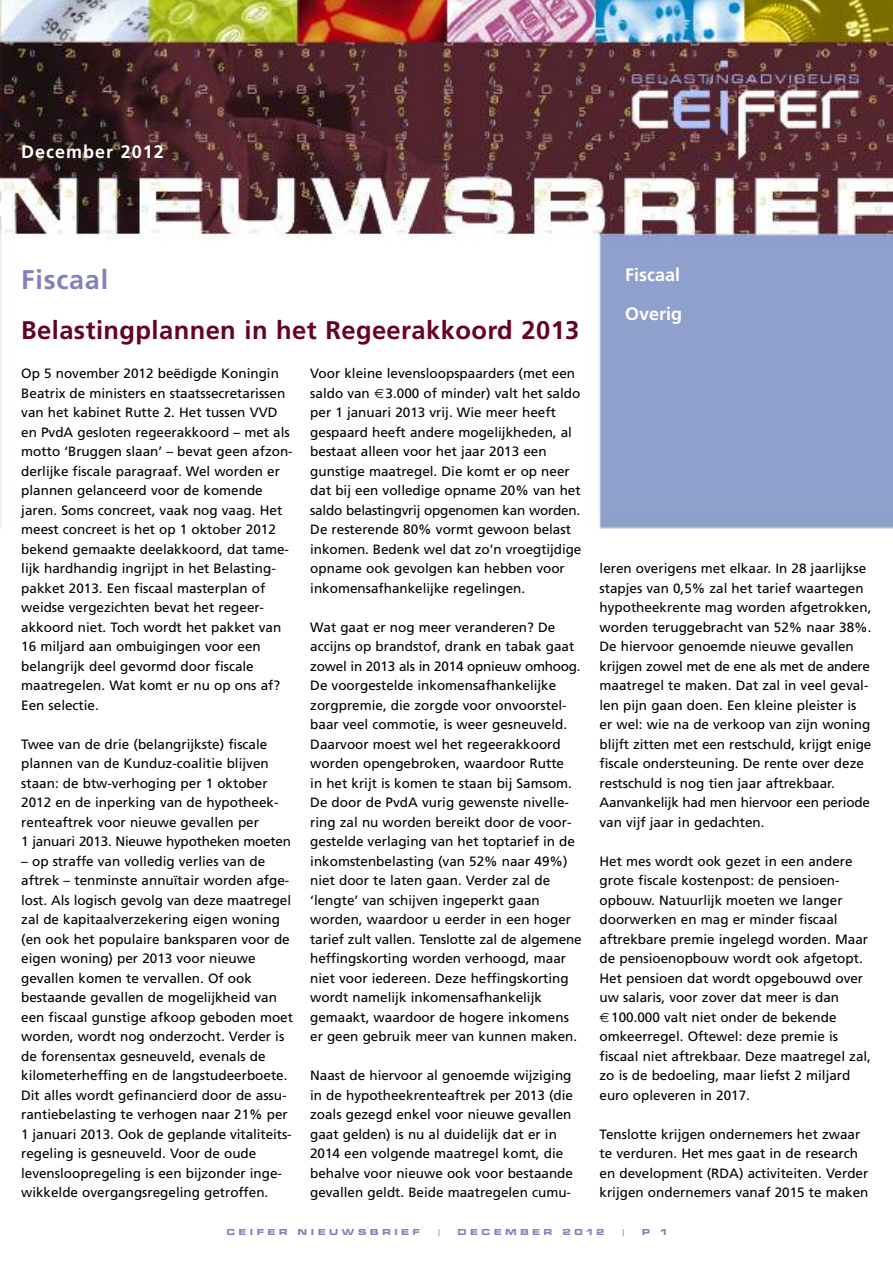
<style>
.page{position:relative;width:893px;height:1263px;background:#fff}
.page>*{position:absolute;margin:0;border:0;box-sizing:border-box;transform-origin:0 0}
.t1{font:700 27px "Frutiger";letter-spacing:.03em;color:#8381bd}
.t2{font:700 25.5px "Frutiger";letter-spacing:.015em;color:#670026}
.t3{font:700 18px/39px "Frutiger";color:#fff}
.t4{font:700 18px "Frutiger";letter-spacing:.055em;color:#fff}
.t5{font:13.5px/19.5px "Frutiger";color:#000}
.t6{font:9px "Microgramma D Bold Exte";letter-spacing:.45em;color:#8381bd}
.t7{font:9px "Microgramma D Medi Exte";color:#8381bd}
</style>
<div class="page">
<img style="left:0;top:0;width:893px;height:529px">
<svg style="left:374px;top:389px;width:10px;height:9px"></svg>
<h3 class="t4" style="left:21px;top:145px;width:144px">December 2012</h3>
<h1 class="t1" style="left:21px;top:269px;width:88px">Fiscaal</h1>
<h2 class="t2" style="left:21px;top:320px;width:560px">Belastingplannen in het Regeerakkoord 2013</h2>
<p class="t5" style="left:21px;top:365px;width:273px">Op 5 november 2012 beëdigde Koningin Beatrix de ministers en staatssecretarissen van het kabinet Rutte 2. Het tussen VVD en PvdA gesloten regeerakkoord – met als motto ‘Bruggen slaan’ – bevat geen afzon&shy;derlijke fiscale paragraaf. Wel worden er plannen gelanceerd voor de komende jaren. Soms concreet, vaak nog vaag. Het meest concreet is het op 1 oktober 2012 bekend gemaakte deelakkoord, dat tame&shy;lijk hardhandig ingrijpt in het Belasting&shy;pakket 2013. Een fiscaal masterplan of weidse vergezichten bevat het regeer&shy;akkoord niet. Toch wordt het pakket van 16 miljard aan ombuigingen voor een belangrijk deel gevormd door fiscale maatregelen. Wat komt er nu op ons af?<br>Een selectie.</p>
<p class="t5" style="left:21px;top:735px;width:271px">Twee van de drie (belangrijkste) fiscale plannen van de Kunduz-coalitie blijven staan: de btw-verhoging per 1 oktober 2012 en de inperking van de hypotheek&shy;renteaftrek voor nieuwe gevallen per<br>1 januari 2013. Nieuwe hypotheken moeten</p>
<p class="t5" style="left:21px;top:852px;width:273px">– op straffe van volledig verlies van de aftrek – tenminste annuïtair worden afge&shy;lost. Als logisch gevolg van deze maatregel zal de kapitaalverzekering eigen woning (en ook het populaire banksparen voor de eigen woning) per 2013 voor nieuwe gevallen komen te vervallen. Of ook bestaande gevallen de mogelijkheid van een fiscaal gunstige afkoop geboden moet worden, wordt nog onderzocht. Verder is de forensentax gesneuveld, evenals de kilometerheffing en de langstudeerboete.<br>Dit alles wordt gefinancierd door de assu&shy;rantiebelasting te verhogen naar 21% per 1 januari 2013. Ook de geplande vitaliteits&shy;regeling is gesneuveld. Voor de oude levensloopregeling is een bijzonder inge&shy;wikkelde overgangsregeling getroffen.</p>
<p class="t5" style="left:310px;top:365px;width:273px">Voor kleine levensloopspaarders (met een saldo van 3.000 of minder) valt het saldo per 1 januari 2013 vrij. Wie meer heeft gespaard heeft andere mogelijkheden, al bestaat alleen voor het jaar 2013 een gunstige maatregel. Die komt er op neer dat bij een volledige opname 20% van het saldo belastingvrij opgenomen kan worden.<br>De resterende 80% vormt gewoon belast inkomen. Bedenk wel dat zo’n vroegtijdige opname ook gevolgen kan hebben voor inkomensafhankelijke regelingen.</p>
<p class="t5" style="left:310px;top:618px;width:273px">Wat gaat er nog meer veranderen? De accijns op brandstof, drank en tabak gaat zowel in 2013 als in 2014 opnieuw omhoog.<br>De voorgestelde inkomensafhankelijke zorgpremie, die zorgde voor onvoorstel&shy;baar veel commotie, is weer gesneuveld.<br>Daarvoor moest wel het regeerakkoord worden opengebroken, waardoor Rutte<br>in het krijt is komen te staan bij Samsom.<br>De door de PvdA vurig gewenste nivelle&shy;ring zal nu worden bereikt door de voor&shy;gestelde verlaging van het toptarief in de inkomstenbelasting (van 52% naar 49%) niet door te laten gaan. Verder zal de ‘lengte’ van schijven ingeperkt gaan worden, waardoor u eerder in een hoger tarief zult vallen. Tenslotte zal de algemene heffingskorting worden verhoogd, maar niet voor iedereen. Deze heffingskorting wordt namelijk inkomensafhankelijk gemaakt, waardoor de hogere inkomens er geen gebruik meer van kunnen maken.</p>
<p class="t5" style="left:310px;top:1067px;width:264px">Naast de hiervoor al genoemde wijziging in de hypotheekrenteaftrek per 2013 (die zoals gezegd enkel voor nieuwe gevallen gaat gelden) is nu al duidelijk dat er in 2014 een volgende maatregel komt, die behalve voor nieuwe ook voor bestaande gevallen geldt. Beide maatregelen cumu-</p>
<h3 class="t3" style="left:625px;top:256px;width:59px">Fiscaal<br>Overig</h3>
<p class="t5" style="left:600px;top:560px;width:273px">leren overigens met elkaar. In 28 jaarlijkse stapjes van 0,5% zal het tarief waartegen hypotheekrente mag worden afgetrokken, worden teruggebracht van 52% naar 38%.<br>De hiervoor genoemde nieuwe gevallen krijgen zowel met de ene als met de andere maatregel te maken. Dat zal in veel geval&shy;len pijn gaan doen. Een kleine pleister is er wel: wie na de verkoop van zijn woning blijft zitten met een restschuld, krijgt enige fiscale ondersteuning. De rente over deze restschuld is nog tien jaar aftrekbaar.<br>Aanvankelijk had men hiervoor een periode van vijf jaar in gedachten.</p>
<p class="t5" style="left:600px;top:852px;width:255px">Het mes wordt ook gezet in een andere</p>
<p class="t5" style="left:600px;top:872px;width:241px">grote fiscale kostenpost: de pensioen-</p>
<p class="t5" style="left:600px;top:891px;width:244px">opbouw. Natuurlijk moeten we langer</p>
<p class="t5" style="left:600px;top:911px;width:240px">doorwerken en mag er minder fiscaal</p>
<p class="t5" style="left:600px;top:930px;width:270px">aftrekbare premie ingelegd worden. Maar</p>
<p class="t5" style="left:600px;top:950px;width:265px">de pensioenopbouw wordt ook afgetopt.</p>
<p class="t5" style="left:600px;top:969px;width:265px">Het pensioen dat wordt opgebouwd over</p>
<p class="t5" style="left:600px;top:989px;width:241px">uw salaris, voor zover dat meer is dan</p>
<p class="t5" style="left:611px;top:1008px;width:227px">100.000 valt niet onder de bekende</p>
<p class="t5" style="left:600px;top:1028px;width:240px">omkeerregel. Oftewel: deze premie is</p>
<p class="t5" style="left:600px;top:1047px;width:273px">fiscaal niet aftrekbaar. Deze maatregel zal,</p>
<p class="t5" style="left:600px;top:1067px;width:252px">zo is de bedoeling, maar liefst 2 miljard</p>
<p class="t5" style="left:600px;top:1086px;width:152px">euro opleveren in 2017.</p>
<p class="t5" style="left:600px;top:1125px;width:270px">Tenslotte krijgen ondernemers het zwaar te verduren. Het mes gaat in de research en development (RDA) activiteiten. Verder krijgen ondernemers vanaf 2015 te maken</p>
<p class="t6" style="left:227px;top:1226px;width:194px">CEIFER NIEUWSBRIEF</p>
<p class="t7" style="left:437px;top:1226px;width:6px">|</p>
<p class="t6" style="left:458px;top:1226px;width:148px">DECEMBER 2012</p>
<p class="t7" style="left:621px;top:1226px;width:6px">|</p>
<p class="t6" style="left:642px;top:1226px;width:26px">P 1</p>
</div>
